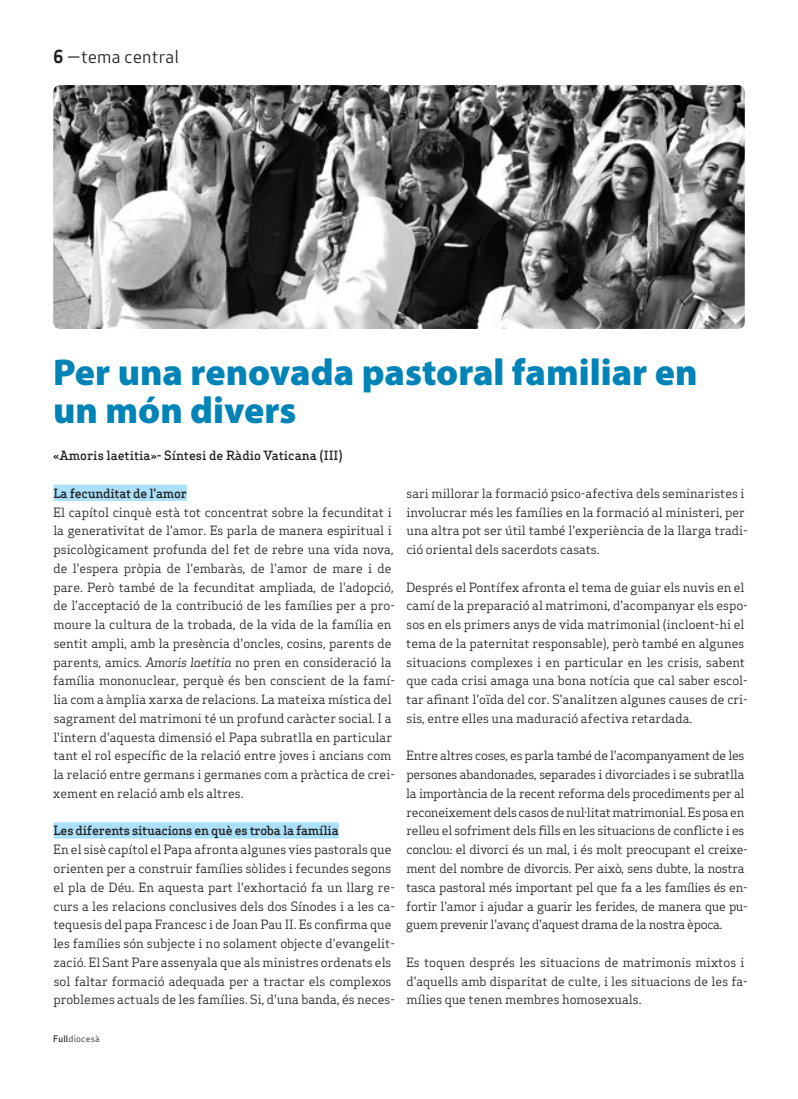
<style>
.page{position:relative;width:798px;height:1099px;background:#fff}
.page>*{position:absolute;margin:0;border:0;box-sizing:border-box;transform-origin:0 0}
.Titulars{font:900 37.5px/37.5px "Myriad Pro";color:#0083b6}
.Capçalera{font:17.5px "Apex Sans Book T";color:#231f20}
.Text_General{font:12.5px/18.8px "Apex Serif";color:#231f20}
.Text_General-2{font:12.5px/18.8px "Apex Serif";letter-spacing:-.02em;color:#231f20}
.Text_General-3{font:500 12.5px "Apex Serif";letter-spacing:-.02em;color:#231f20}
.Autors{font:500 12.5px "Apex Serif";color:#231f20}
.Data_Peu{font:8.75px "Apex Sans Book T";letter-spacing:.02em;color:#231f20}
.s1{font-family:"Apex Sans Bold T"}
.s2{font-style:italic}
.s3{font-family:"Apex Sans Medium T"}
</style>
<div class="page">
<div style="left:53px;top:484px;width:134px;height:17px;background:#aae0f9"></div>
<div style="left:53px;top:822px;width:285px;height:16px;background:#aae0f9"></div>
<img style="left:53px;top:85px;width:691px;height:244px">
<p class="Capçalera" style="left:53px;top:46px;width:127px"><span class="s1">6</span> —tema central</p>
<p class="Titulars" style="left:53px;top:352px;width:645px">Per una renovada pastoral familiar en un món divers</p>
<p class="Autors" style="left:53px;top:448px;width:291px">«Amoris laetitia»- Síntesi de Ràdio Vaticana (III)</p>
<p class="Text_General-3" style="left:53px;top:485px;width:135px">La fecunditat de l'amor</p>
<p class="Text_General" style="left:53px;top:502px;width:343px">El capítol cinquè està tot concentrat sobre la fecunditat i la generativitat de l'amor. Es parla de manera espiritual i psicològicament profunda del fet de rebre una vida nova, de l'espera pròpia de l'embaràs, de l'amor de mare i de pare. Però també de la fecunditat ampliada, de l'adopció, de l'acceptació de la contribució de les famílies per a pro&shy;moure la cultura de la trobada, de la vida de la família en sentit ampli, amb la presència d'oncles, cosins, parents de parents, amics. <span class="s2">Amoris laetitia</span> no pren en consideració la família mononuclear, perquè és ben conscient de la famí&shy;lia com a àmplia xarxa de relacions. La mateixa mística del sagrament del matrimoni té un profund caràcter social. I a l'intern d'aquesta dimensió el Papa subratlla en particular tant el rol específic de la relació entre joves i ancians com la relació entre germans i germanes com a pràctica de crei&shy;xement en relació amb els altres.</p>
<p class="Text_General-3" style="left:53px;top:823px;width:287px">Les diferents situacions en què es troba la família</p>
<p class="Text_General" style="left:53px;top:840px;width:343px">En el sisè capítol el Papa afronta algunes vies pastorals que orienten per a construir famílies sòlides i fecundes segons el pla de Déu. En aquesta part l'exhortació fa un llarg re&shy;curs a les relacions conclusives dels dos Sínodes i a les ca&shy;tequesis del papa Francesc i de Joan Pau II. Es confirma que les famílies són subjecte i no solament objecte d'evangelit&shy;zació. El Sant Pare assenyala que als ministres ordenats els sol faltar formació adequada per a tractar els complexos problemes actuals de les famílies. Si, d'una banda, és neces-</p>
<p class="Data_Peu" style="left:53px;top:1032px;width:48px"><span class="s3">Full</span>diocesà</p>
<p class="Text_General" style="left:406px;top:483px;width:343px">sari millorar la formació psico-afectiva dels seminaristes i involucrar més les famílies en la formació al ministeri, per una altra pot ser útil també l'experiència de la llarga tradi&shy;ció oriental dels sacerdots casats.</p>
<p class="Text_General" style="left:406px;top:577px;width:343px">Després el Pontífex afronta el tema de guiar els nuvis en el camí de la preparació al matrimoni, d'acompanyar els espo&shy;sos en els primers anys de vida matrimonial (incloent-hi el tema de la paternitat responsable), però també en algunes situacions complexes i en particular en les crisis, sabent que cada crisi amaga una bona notícia que cal saber escol&shy;tar afinant l'oïda del cor. S'analitzen algunes causes de cri&shy;sis, entre elles una maduració afectiva retardada.</p>
<p class="Text_General-2" style="left:406px;top:746px;width:343px">Entre altres coses, es parla també de l'acompanyament de les persones abandonades, separades i divorciades i se subratlla la importància de la recent reforma dels procediments per al reconeixement dels casos de nul·litat matrimonial. Es posa en relleu el sofriment dels fills en les situacions de conflicte i es conclou: el divorci és un mal, i és molt preocupant el creixe&shy;ment del nombre de divorcis. Per això, sens dubte, la nostra tasca pastoral més important pel que fa a les famílies és en&shy;fortir l'amor i ajudar a guarir les ferides, de manera que pu&shy;guem prevenir l'avanç d'aquest drama de la nostra època.</p>
<p class="Text_General" style="left:406px;top:952px;width:343px">Es toquen després les situacions de matrimonis mixtos i d'aquells amb disparitat de culte, i les situacions de les fa&shy;mílies que tenen membres homosexuals.</p>
</div>
